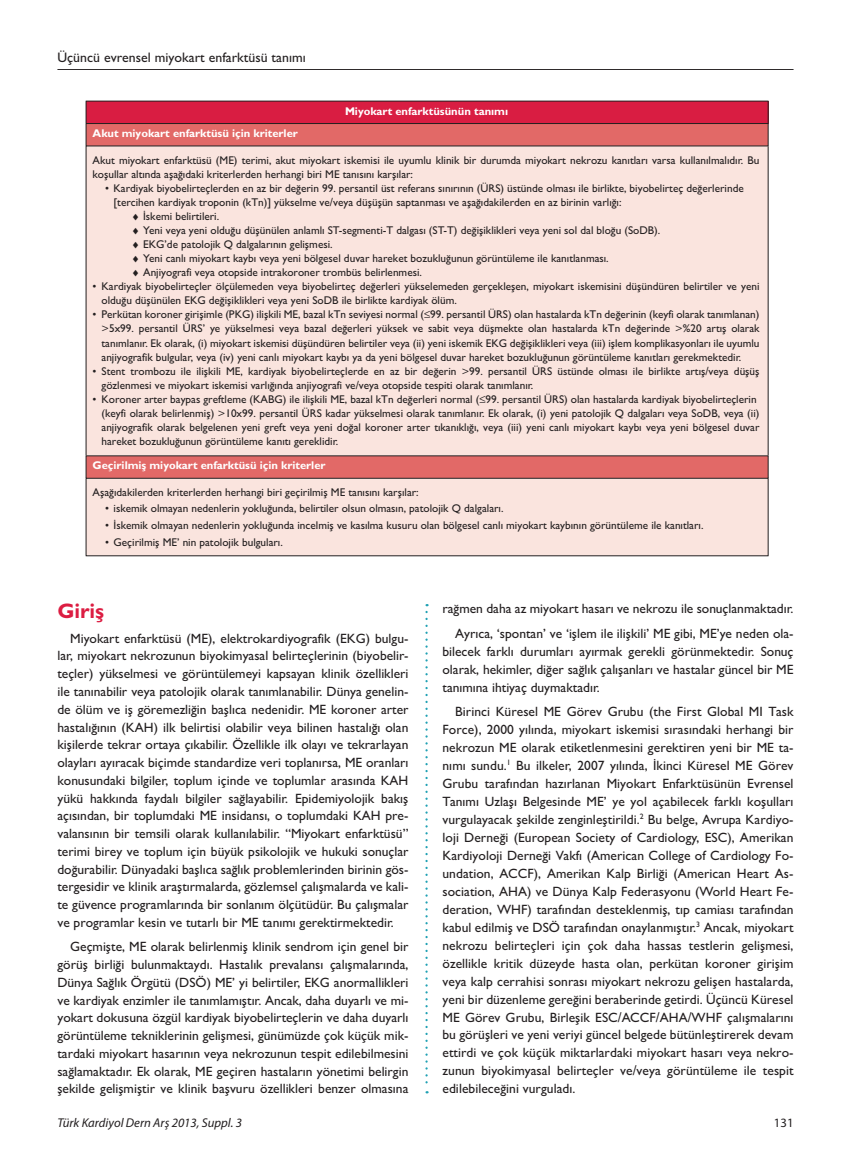
<style>
.page{position:relative;width:851px;height:1170px;background:#fff}
.page>*{position:absolute;margin:0;border:0;box-sizing:border-box;transform-origin:0 0}
.ESC_Yazi_Basligi_1{font:21px "Gill Sans Bold Tr";color:#dc1d42}
.t1{font:13.8px "Gill Sans Normal Tr";color:#231f20}
.ESC_Yazi_Metni{font:13.5px/17.7px "Gill Sans Normal Tr";color:#231f20;text-align:justify}
.t2{font:italic 12.75px "Myriad Pro";color:#231f20}
.t3{font:12.75px "Myriad Pro";color:#231f20}
.ESC_Yazi_Metni-2{font:11.25px/14.1px "Gill Sans Normal Tr";color:#231f20}
.ESC_Yazi_Metni-3{font:11.25px "Gill Sans Bold Tr";color:#fff}
</style>
<div class="page">
<div style="left:86px;top:101px;width:682px;height:22px;background:#d91d42"></div>
<div style="left:87px;top:124px;width:680px;height:22px;background:#e26967"></div>
<div style="left:87px;top:147px;width:680px;height:408px;background:#fae4de"></div>
<hr style="left:86px;top:101px;width:682px;height:1px;background:#231f20">
<hr style="left:86px;top:123px;width:682px;height:1px;background:#231f20">
<svg style="left:86px;top:101px;width:1px;height:45px"></svg>
<svg style="left:767px;top:101px;width:1px;height:45px"></svg>
<hr style="left:86px;top:146px;width:682px;height:1px;background:#231f20">
<hr style="left:86px;top:146px;width:1px;height:309px;background:#231f20">
<hr style="left:767px;top:146px;width:1px;height:309px;background:#231f20">
<hr style="left:86px;top:455px;width:682px;height:1px;background:#231f20">
<svg style="left:86px;top:456px;width:1px;height:22px"></svg>
<svg style="left:767px;top:456px;width:1px;height:22px"></svg>
<hr style="left:86px;top:478px;width:682px;height:1px;background:#231f20">
<hr style="left:86px;top:478px;width:1px;height:77px;background:#231f20">
<hr style="left:767px;top:478px;width:1px;height:77px;background:#231f20">
<hr style="left:86px;top:555px;width:682px;height:1px;background:#231f20">
<svg style="left:425px;top:612px;width:2px;height:481px"></svg>
<hr style="left:57px;top:69px;width:736px;height:1px;background:#231f20">
<p class="t1" style="left:57px;top:49px;width:250px">Üçüncü evrensel miyokart enfarktüsü tanımı</p>
<p class="ESC_Yazi_Metni-3" style="left:92px;top:127px;width:207px">Akut miyokart enfarktüsü için kriterler</p>
<p class="ESC_Yazi_Metni-3" style="left:345px;top:105px;width:165px">Miyokart enfarktüsünün tanımı</p>
<p class="ESC_Yazi_Metni-2" style="left:92px;top:153px;width:668px">Akut miyokart enfarktüsü (ME) terimi, akut miyokart iskemisi ile uyumlu klinik bir durumda miyokart nekrozu kanıtları varsa kullanılmalıdır. Bu koşullar altında aşağıdaki kriterlerden herhangi biri ME tanısını karşılar:</p>
<p class="ESC_Yazi_Metni-2" style="left:113px;top:181px;width:631px;text-indent:-8px">• Kardiyak biyobelirteçlerden en az bir değerin 99. persantil üst referans sınırının (ÜRS) üstünde olması ile birlikte, biyobelirteç değerlerinde [tercihen kardiyak troponin (kTn)] yükselme ve/veya düşüşün saptanması ve aşağıdakilerden en az birinin varlığı:</p>
<p class="ESC_Yazi_Metni-2" style="left:131px;top:209px;width:89px">♦ İskemi belirtileri.</p>
<p class="ESC_Yazi_Metni-2" style="left:131px;top:223px;width:530px">♦ Yeni veya yeni olduğu düşünülen anlamlı ST-segmenti-T dalgası (ST-T) değişiklikleri veya yeni sol dal bloğu (SoDB).</p>
<p class="ESC_Yazi_Metni-2" style="left:131px;top:237px;width:202px">♦ EKG’de patolojik Q dalgalarının gelişmesi.</p>
<p class="ESC_Yazi_Metni-2" style="left:131px;top:251px;width:478px">♦ Yeni canlı miyokart kaybı veya yeni bölgesel duvar hareket bozukluğunun görüntüleme ile kanıtlanması.</p>
<p class="ESC_Yazi_Metni-2" style="left:131px;top:265px;width:292px">♦ Anjiyografi veya otopside intrakoroner trombüs belirlenmesi.</p>
<p class="ESC_Yazi_Metni-2" style="left:101px;top:279px;width:659px;text-indent:-9px">• Kardiyak biyobelirteçler ölçülemeden veya biyobelirteç değerleri yükselemeden gerçekleşen, miyokart iskemisini düşündüren belirtiler ve yeni olduğu düşünülen EKG değişiklikleri veya yeni SoDB ile birlikte kardiyak ölüm.</p>
<p class="ESC_Yazi_Metni-2" style="left:92px;top:307px;width:668px">• Perkütan koroner girişimle (PKG) ilişkili ME, bazal kTn seviyesi normal (≤99. persantil ÜRS) olan hastalarda kTn değerinin (keyfi olarak tanımlanan)</p>
<p class="ESC_Yazi_Metni-2" style="left:101px;top:321px;width:659px">&gt;5x99. persantil ÜRS’ ye yükselmesi veya bazal değerleri yüksek ve sabit veya düşmekte olan hastalarda kTn değerinde &gt;%20 artış olarak tanımlanır. Ek olarak, (i) miyokart iskemisi düşündüren belirtiler veya (ii) yeni iskemik EKG değişiklikleri veya (iii) işlem komplikasyonları ile uyumlu</p>
<p class="ESC_Yazi_Metni-2" style="left:101px;top:349px;width:641px">anjiyografik bulgular, veya (iv) yeni canlı miyokart kaybı ya da yeni bölgesel duvar hareket bozukluğunun görüntüleme kanıtları gerekmektedir.</p>
<p class="ESC_Yazi_Metni-2" style="left:101px;top:364px;width:659px;text-indent:-9px">• Stent trombozu ile ilişkili ME, kardiyak biyobelirteçlerde en az bir değerin &gt;99. persantil ÜRS üstünde olması ile birlikte artış/veya düşüş gözlenmesi ve miyokart iskemisi varlığında anjiyografi ve/veya otopside tespiti olarak tanımlanır.</p>
<p class="ESC_Yazi_Metni-2" style="left:101px;top:392px;width:659px;text-indent:-9px">• Koroner arter baypas greftleme (KABG) ile ilişkili ME, bazal kTn değerleri normal (≤99. persantil ÜRS) olan hastalarda kardiyak biyobelirteçlerin (keyfi olarak belirlenmiş) &gt;10x99. persantil ÜRS kadar yükselmesi olarak tanımlanır. Ek olarak, (i) yeni patolojik Q dalgaları veya SoDB, veya (ii) anjiyografik olarak belgelenen yeni greft veya yeni doğal koroner arter tıkanıklığı, veya (iii) yeni canlı miyokart kaybı veya yeni bölgesel duvar hareket bozukluğunun görüntüleme kanıtı gereklidir.</p>
<p class="ESC_Yazi_Metni-3" style="left:92px;top:459px;width:234px">Geçirilmiş miyokart enfarktüsü için kriterler</p>
<p class="ESC_Yazi_Metni-2" style="left:92px;top:484px;width:328px">Aşağıdakilerden kriterlerden herhangi biri geçirilmiş ME tanısını karşılar:</p>
<p class="ESC_Yazi_Metni-2" style="left:105px;top:501px;width:399px">• iskemik olmayan nedenlerin yokluğunda, belirtiler olsun olmasın, patolojik Q dalgaları.</p>
<p class="ESC_Yazi_Metni-2" style="left:105px;top:518px;width:599px">• İskemik olmayan nedenlerin yokluğunda incelmiş ve kasılma kusuru olan bölgesel canlı miyokart kaybının görüntüleme ile kanıtları.</p>
<p class="ESC_Yazi_Metni-2" style="left:105px;top:535px;width:179px">• Geçirilmiş ME’ nin patolojik bulguları.</p>
<p class="ESC_Yazi_Basligi_1" style="left:57px;top:599px;width:48px">Giriş</p>
<p class="ESC_Yazi_Metni" style="left:57px;top:629px;width:352px;text-indent:13px">Miyokart enfarktüsü (ME), elektrokardiyografik (EKG) bulgu&shy;lar, miyokart nekrozunun biyokimyasal belirteçlerinin (biyobelir&shy;teçler) yükselmesi ve görüntülemeyi kapsayan klinik özellikleri ile tanınabilir veya patolojik olarak tanımlanabilir. Dünya genelin&shy;de ölüm ve iş göremezliğin başlıca nedenidir. ME koroner arter hastalığının (KAH) ilk belirtisi olabilir veya bilinen hastalığı olan kişilerde tekrar ortaya çıkabilir. Özellikle ilk olayı ve tekrarlayan olayları ayıracak biçimde standardize veri toplanırsa, ME oranları konusundaki bilgiler, toplum içinde ve toplumlar arasında KAH yükü hakkında faydalı bilgiler sağlayabilir. Epidemiyolojik bakış açısından, bir toplumdaki ME insidansı, o toplumdaki KAH pre&shy;valansının bir temsili olarak kullanılabilir. “Miyokart enfarktüsü” terimi birey ve toplum için büyük psikolojik ve hukuki sonuçlar doğurabilir. Dünyadaki başlıca sağlık problemlerinden birinin gös&shy;tergesidir ve klinik araştırmalarda, gözlemsel çalışmalarda ve kali&shy;te güvence programlarında bir sonlanım ölçütüdür. Bu çalışmalar ve programlar kesin ve tutarlı bir ME tanımı gerektirmektedir.</p>
<p class="ESC_Yazi_Metni" style="left:57px;top:937px;width:352px;text-indent:13px">Geçmişte, ME olarak belirlenmiş klinik sendrom için genel bir görüş birliği bulunmaktaydı. Hastalık prevalansı çalışmalarında, Dünya Sağlık Örgütü (DSÖ) ME’ yi belirtiler, EKG anormallikleri ve kardiyak enzimler ile tanımlamıştır. Ancak, daha duyarlı ve mi&shy;yokart dokusuna özgül kardiyak biyobelirteçlerin ve daha duyarlı görüntüleme tekniklerinin gelişmesi, günümüzde çok küçük mik&shy;tardaki miyokart hasarının veya nekrozunun tespit edilebilmesini sağlamaktadır. Ek olarak, ME geçiren hastaların yönetimi belirgin şekilde gelişmiştir ve klinik başvuru özellikleri benzer olmasına</p>
<p class="ESC_Yazi_Metni" style="left:442px;top:600px;width:352px">rağmen daha az miyokart hasarı ve nekrozu ile sonuçlanmaktadır.</p>
<p class="ESC_Yazi_Metni" style="left:442px;top:624px;width:352px;text-indent:13px">Ayrıca, ‘spontan’ ve ‘işlem ile ilişkili’ ME gibi, ME’ye neden ola&shy;bilecek farklı durumları ayırmak gerekli görünmektedir. Sonuç olarak, hekimler, diğer sağlık çalışanları ve hastalar güncel bir ME tanımına ihtiyaç duymaktadır.</p>
<p class="ESC_Yazi_Metni" style="left:442px;top:702px;width:352px;text-indent:13px">Birinci Küresel ME Görev Grubu (the First Global MI Task Force), 2000 yılında, miyokart iskemisi sırasındaki herhangi bir nekrozun ME olarak etiketlenmesini gerektiren yeni bir ME ta&shy;nımı sundu.<sup>1</sup> Bu ilkeler, 2007 yılında, İkinci Küresel ME Görev Grubu tarafından hazırlanan Miyokart Enfarktüsünün Evrensel Tanımı Uzlaşı Belgesinde ME’ ye yol açabilecek farklı koşulları vurgulayacak şekilde zenginleştirildi.<sup>2</sup> Bu belge, Avrupa Kardiyo&shy;loji Derneği (European Society of Cardiology, ESC), Amerikan Kardiyoloji Derneği Vakfı (American College of Cardiology Fo&shy;undation, ACCF), Amerikan Kalp Birliği (American Heart As&shy;sociation, AHA) ve Dünya Kalp Federasyonu (World Heart Fe&shy;deration, WHF) tarafından desteklenmiş, tıp camiası tarafından kabul edilmiş ve DSÖ tarafından onaylanmıştır.<sup>3</sup> Ancak, miyokart nekrozu belirteçleri için çok daha hassas testlerin gelişmesi, özellikle kritik düzeyde hasta olan, perkütan koroner girişim veya kalp cerrahisi sonrası miyokart nekrozu gelişen hastalarda, yeni bir düzenleme gereğini beraberinde getirdi. Üçüncü Küresel ME Görev Grubu, Birleşik ESC/ACCF/AHA/WHF çalışmalarını bu görüşleri ve yeni veriyi güncel belgede bütünleştirerek devam ettirdi ve çok küçük miktarlardaki miyokart hasarı veya nekro&shy;zunun biyokimyasal belirteçler ve/veya görüntüleme ile tespit edilebileceğini vurguladı.</p>
<p class="t2" style="left:57px;top:1116px;width:186px">Türk Kardiyol Dern Arş 2013, Suppl. 3</p>
<p class="t3" style="left:773px;top:1116px;width:21px">131</p>
</div>
